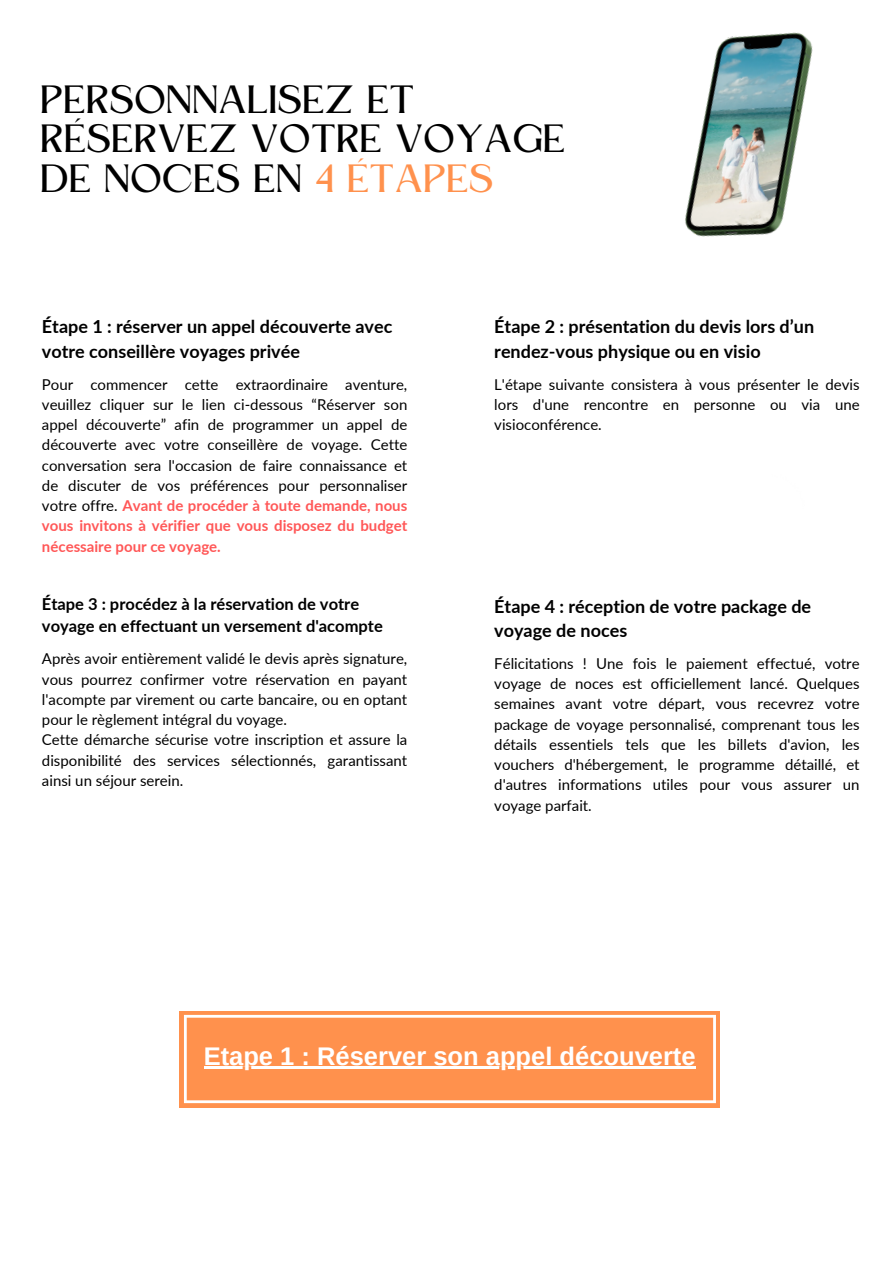
<style>
.page{position:relative;width:894px;height:1264px;background:#fff}
.page>*{position:absolute;margin:0;border:0;box-sizing:border-box;transform-origin:0 0}
.t1{font:36.75px/39.3px "Kingred Serif";color:#000}
.t2{font:700 25.5px "Arimo";color:#fff}
.t3{font:700 18px/24.8px "Lato";color:#000}
.t4{font:700 16.5px/22.5px "Lato";color:#000}
.t5{font:15px/20.2px "Lato";color:#000;text-align:justify}
.s1{color:#ff914d}
.s2{font-weight:700;color:#ff5757}
</style>
<div class="page">
<img style="left:685px;top:32px;width:128px;height:205px">
<div style="left:180px;top:1010px;width:540px;height:97px;background:linear-gradient(to right,#ff914d,#ff914d)"></div>
<svg style="left:184px;top:1014px;width:531px;height:89px;fill:#ff914d"></svg>
<hr style="left:204px;top:1066px;width:491px;height:3px;background:#fff">
<p class="t1" style="left:42px;top:84px;width:526px">PERSONNALISEZ ET<br>RÉSERVEZ VOTRE VOYAGE<br>DE NOCES EN <span class="s1">4 ÉTAPES</span></p>
<h3 class="t3" style="left:42px;top:314px;width:352px">Étape 1 : réserver un appel découverte avec votre conseillère voyages privée</h3>
<h3 class="t5" style="left:42px;top:373px;width:367px">Pour commencer cette extraordinaire aventure, veuillez cliquer sur le lien ci-dessous “Réserver son appel découverte” afin de programmer un appel de découverte avec votre conseillère de voyage. Cette conversation sera l'occasion de faire connaissance et de discuter de vos préférences pour personnaliser votre offre. <span class="s2">Avant de procéder à toute demande, nous vous invitons à vérifier que vous disposez du budget nécessaire pour ce voyage.</span></h3>
<h3 class="t4" style="left:42px;top:592px;width:342px">Étape 3 : procédez à la réservation de votre voyage en effectuant un versement d'acompte</h3>
<p class="t5" style="left:42px;top:648px;width:367px">Après avoir entièrement validé le devis après signature, vous pourrez confirmer votre réservation en payant l'acompte par virement ou carte bancaire, ou en optant pour le règlement intégral du voyage.</p>
<p class="t5" style="left:42px;top:729px;width:367px">Cette démarche sécurise votre inscription et assure la disponibilité des services sélectionnés, garantissant ainsi un séjour serein.</p>
<p class="t3" style="left:494px;top:314px;width:321px">Étape 2 : présentation du devis lors d’un rendez-vous physique ou en visio</p>
<h3 class="t5" style="left:494px;top:373px;width:367px">L'étape suivante consistera à vous présenter le devis lors d'une rencontre en personne ou via une visioconférence.</h3>
<p class="t3" style="left:494px;top:593px;width:318px">Étape 4 : réception de votre package de voyage de noces</p>
<p class="t5" style="left:494px;top:653px;width:367px">Félicitations ! Une fois le paiement effectué, votre voyage de noces est officiellement lancé. Quelques semaines avant votre départ, vous recevrez votre package de voyage personnalisé, comprenant tous les détails essentiels tels que les billets d'avion, les vouchers d'hébergement, le programme détaillé, et d'autres informations utiles pour vous assurer un voyage parfait.</p>
<p class="t2" style="left:204px;top:1041px;width:493px">Etape 1 : Réserver son appel découverte</p>
</div>
